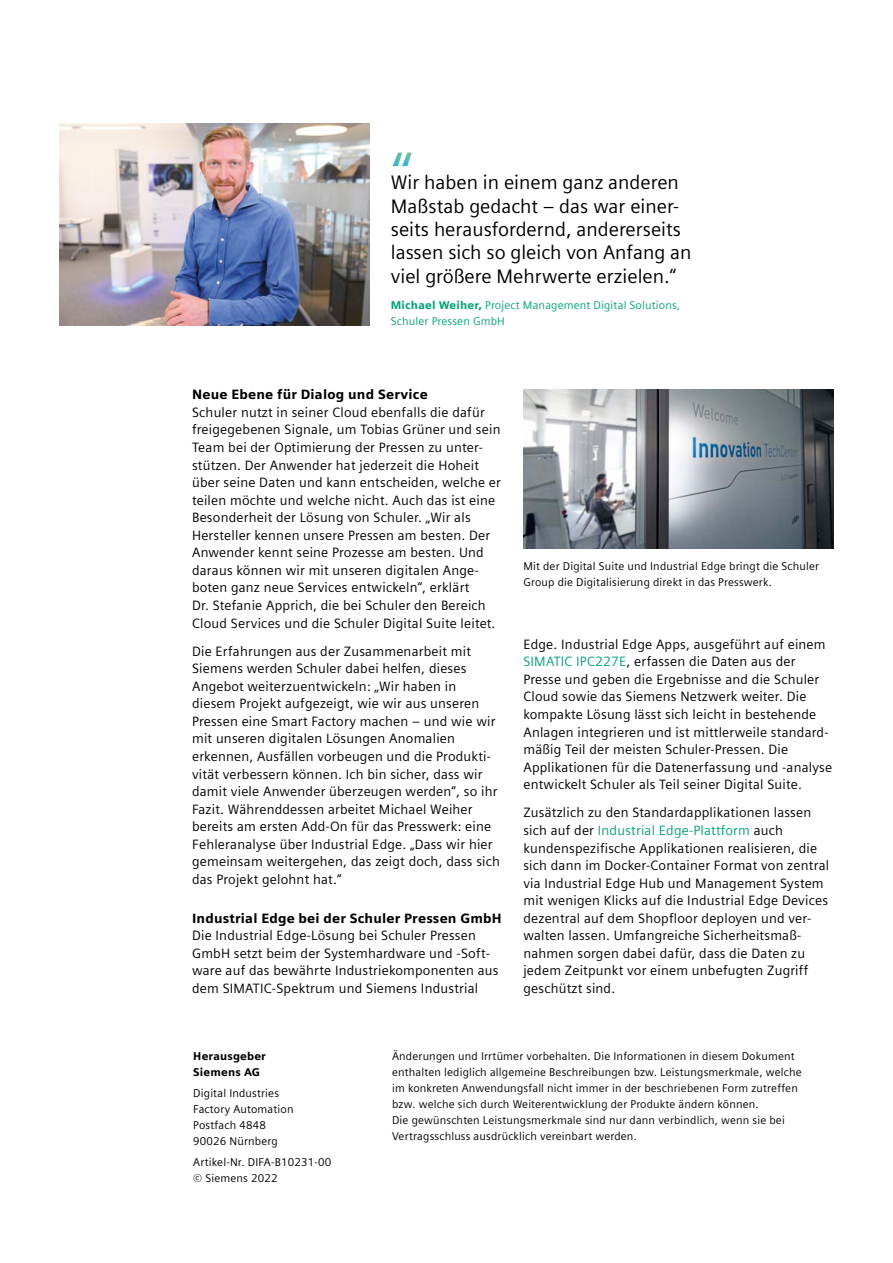
<style>
.page{position:relative;width:893px;height:1263px;background:#fff}
.page>*{position:absolute;margin:0;border:0;box-sizing:border-box;transform-origin:0 0}
.t1{font:19.5px/23.4px "Siemens Sans Global";color:#000}
.t2{font:13.5px/17.5px "Siemens Sans Global";letter-spacing:.015em;color:#000}
.t3{font:900 13.5px "Siemens Sans";letter-spacing:.015em;color:#000}
.t4{font:11.25px/15.9px "Siemens Sans Global";letter-spacing:.015em;color:#000}
.t5{font:11.25px/15.9px "Siemens Sans Global";letter-spacing:.015em;color:#00a479}
.t6{font:900 11.25px/15.9px "Siemens Sans";letter-spacing:.015em;color:#000}
.s1{font-family:"Siemens Sans";font-weight:900}
.s2{color:#00a479}
</style>
<div class="page">
<img style="left:523px;top:389px;width:310px;height:160px">
<img style="left:60px;top:123px;width:310px;height:202px">
<svg style="left:393px;top:153px;width:19px;height:13px"></svg>
<h1 class="t1" style="left:391px;top:172px;width:302px">Wir haben in einem ganz anderen Maßstab gedacht – das war einer&shy;seits herausfordernd, andererseits lassen sich so gleich von Anfang an viel größere Mehrwerte erzielen.“</h1>
<p class="t5" style="left:391px;top:298px;width:291px"><span class="s1">Michael Weiher,</span> Project Management Digital Solutions,<br>Schuler Pressen GmbH</p>
<p class="t3" style="left:192px;top:387px;width:237px">Neue Ebene für Dialog und Service</p>
<p class="t2" style="left:192px;top:404px;width:310px">Schuler nutzt in seiner Cloud ebenfalls die dafür freigegebenen Signale, um Tobias Grüner und sein Team bei der Optimierung der Pressen zu unter&shy;stützen. Der Anwender hat jederzeit die Hoheit über seine Daten und kann entscheiden, welche er teilen möchte und welche nicht. Auch das ist eine Besonderheit der Lösung von Schuler. „Wir als Hersteller kennen unsere Pressen am besten. Der Anwender kennt seine Prozesse am besten. Und daraus können wir mit unseren digitalen Ange&shy;boten ganz neue Services entwickeln“, erklärt<br>Dr. Stefanie Apprich, die bei Schuler den Bereich Cloud Services und die Schuler Digital Suite leitet.</p>
<p class="t2" style="left:192px;top:643px;width:309px">Die Erfahrungen aus der Zusammenarbeit mit Siemens werden Schuler dabei helfen, dieses Angebot weiterzuentwickeln: „Wir haben in diesem Projekt aufgezeigt, wie wir aus unseren Pressen eine Smart Factory machen – und wie wir mit unseren digitalen Lösungen Anomalien erkennen, Ausfällen vorbeugen und die Produkti&shy;vität verbessern können. Ich bin sicher, dass wir damit viele Anwender überzeugen werden“, so ihr Fazit. Währenddessen arbeitet Michael Weiher bereits am ersten Add-On für das Presswerk: eine Fehleranalyse über Industrial Edge. „Dass wir hier gemeinsam weitergehen, das zeigt doch, dass sich das Projekt gelohnt hat.“</p>
<p class="t3" style="left:192px;top:910px;width:311px">Industrial Edge bei der Schuler Pressen GmbH</p>
<p class="t2" style="left:192px;top:927px;width:308px">Die Industrial Edge-Lösung bei Schuler Pressen GmbH setzt beim der Systemhardware und -Soft&shy;ware auf das bewährte Industriekomponenten aus dem SIMATIC-Spektrum und Siemens Industrial</p>
<p class="t4" style="left:523px;top:558px;width:297px">Mit der Digital Suite und Industrial Edge bringt die Schuler<br>Group die Digitalisierung direkt in das Presswerk.</p>
<p class="t2" style="left:523px;top:636px;width:310px">Edge. Industrial Edge Apps, ausgeführt auf einem <span class="s2">SIMATIC IPC227E</span>, erfassen die Daten aus der Presse und geben die Ergebnisse and die Schuler Cloud sowie das Siemens Netzwerk weiter. Die kompakte Lösung lässt sich leicht in bestehende Anlagen integrieren und ist mittlerweile standard&shy;mäßig Teil der meisten Schuler-Pressen. Die Applikationen für die Datenerfassung und -analyse entwickelt Schuler als Teil seiner Digital Suite.</p>
<p class="t2" style="left:523px;top:804px;width:307px">Zusätzlich zu den Standardapplikationen lassen sich auf der <span class="s2">Industrial Edge-Plattform</span> auch kundenspezifische Applikationen realisieren, die sich dann im Docker-Container Format von zentral via Industrial Edge Hub und Management System mit wenigen Klicks auf die Industrial Edge Devices dezentral auf dem Shopfloor deployen und ver--- walten lassen. Umfangreiche Sicherheitsmaß&shy;nahmen sorgen dabei dafür, dass die Daten zu jedem Zeitpunkt vor einem unbefugten Zugriff geschützt sind.</p>
<p class="t6" style="left:193px;top:1048px;width:74px">Herausgeber<br>Siemens AG</p>
<p class="t4" style="left:193px;top:1086px;width:102px">Digital Industries<br>Factory Automation<br>Postfach 4848<br>90026 Nürnberg</p>
<p class="t4" style="left:193px;top:1155px;width:139px">Artikel-Nr. DIFA-B10231-00 © Siemens 2022</p>
<p class="t4" style="left:392px;top:1048px;width:411px">Änderungen und Irrtümer vorbehalten. Die Informationen in diesem Dokument enthalten lediglich allgemeine Beschreibungen bzw. Leistungsmerkmale, welche im konkreten Anwendungsfall nicht immer in der beschriebenen Form zutreffen bzw. welche sich durch Weiterentwicklung der Produkte ändern können.<br>Die gewünschten Leistungsmerkmale sind nur dann verbindlich, wenn sie bei Vertragsschluss ausdrücklich vereinbart werden.</p>
</div>
